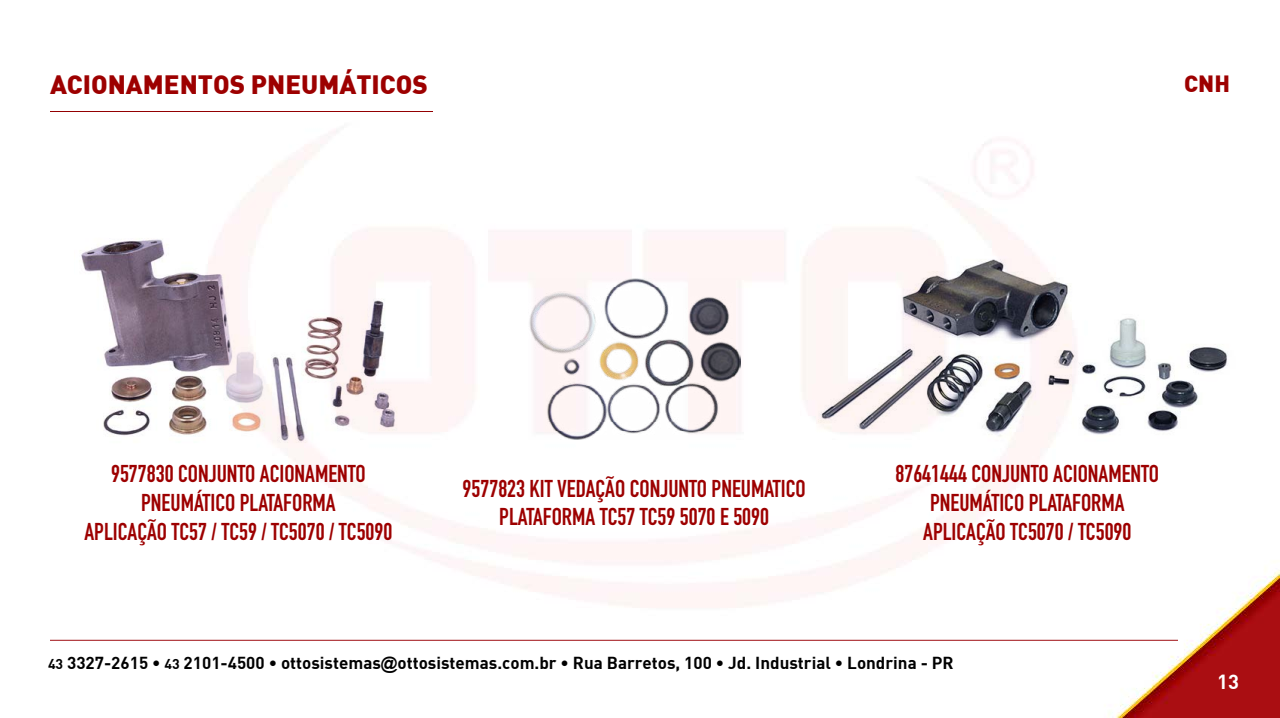
<style>
.page{position:relative;width:1280px;height:718px;background:#fff}
.page>*{position:absolute;margin:0;border:0;box-sizing:border-box;transform-origin:0 0}
.t1{font:900 26px "DI Nbek";color:#9d0000}
.t2{font:700 24px/28.8px "DIN Condensed";color:#9d0000;text-align:center}
.t3{font:900 23px "DI Nbek";color:#9d0000}
.t4{font:700 20px "DI Nbek";color:#fff}
.t5{font:700 17px "DI Nbek";color:#000}
.s1{font-size:14px}
.s2{font-family:"Arial"}
</style>
<div class="page">
<img style="left:50px;top:130px;width:1230px;height:588px">
<hr style="left:50px;top:640px;width:1128px;height:1px;background:#a00f13">
<img style="left:74px;top:215px;width:332px;height:246px">
<img style="left:807px;top:175px;width:443px;height:318px">
<img style="left:528px;top:279px;width:212px;height:160px">
<hr style="left:50px;top:111px;width:383px;height:1px;background:#930001">
<p class="t1" style="left:50px;top:67px;width:379px">ACIONAMENTOS PNEUMÁTICOS</p>
<p class="t3" style="left:1184px;top:69px;width:47px">CNH</p>
<p class="t2" style="left:84px;top:459px;width:309px">9577830 CONJUNTO ACIONAMENTO<br>PNEUMÁTICO PLATAFORMA<br>APLICAÇÃO TC57 / TC59 / TC5070 / TC5090</p>
<p class="t2" style="left:896px;top:459px;width:265px">87641444 CONJUNTO ACIONAMENTO<br>PNEUMÁTICO PLATAFORMA<br>APLICAÇÃO TC5070 / TC5090</p>
<p class="t2" style="left:463px;top:474px;width:345px">9577823 KIT VEDAÇÃO CONJUNTO PNEUMATICO<br>PLATAFORMA TC57 TC59 5070 E 5090</p>
<p class="t5" style="left:48px;top:652px;width:907px"><span class="s1">43</span> 3327-2615 • <span class="s1">43</span> 2101-4500 • ottosistemas<span class="s2">@</span>ottosistemas.com.br • Rua Barretos, 100 • Jd. Industrial • Londrina - PR</p>
<p class="t4" style="left:1217px;top:669px;width:23px">13</p>
</div>
